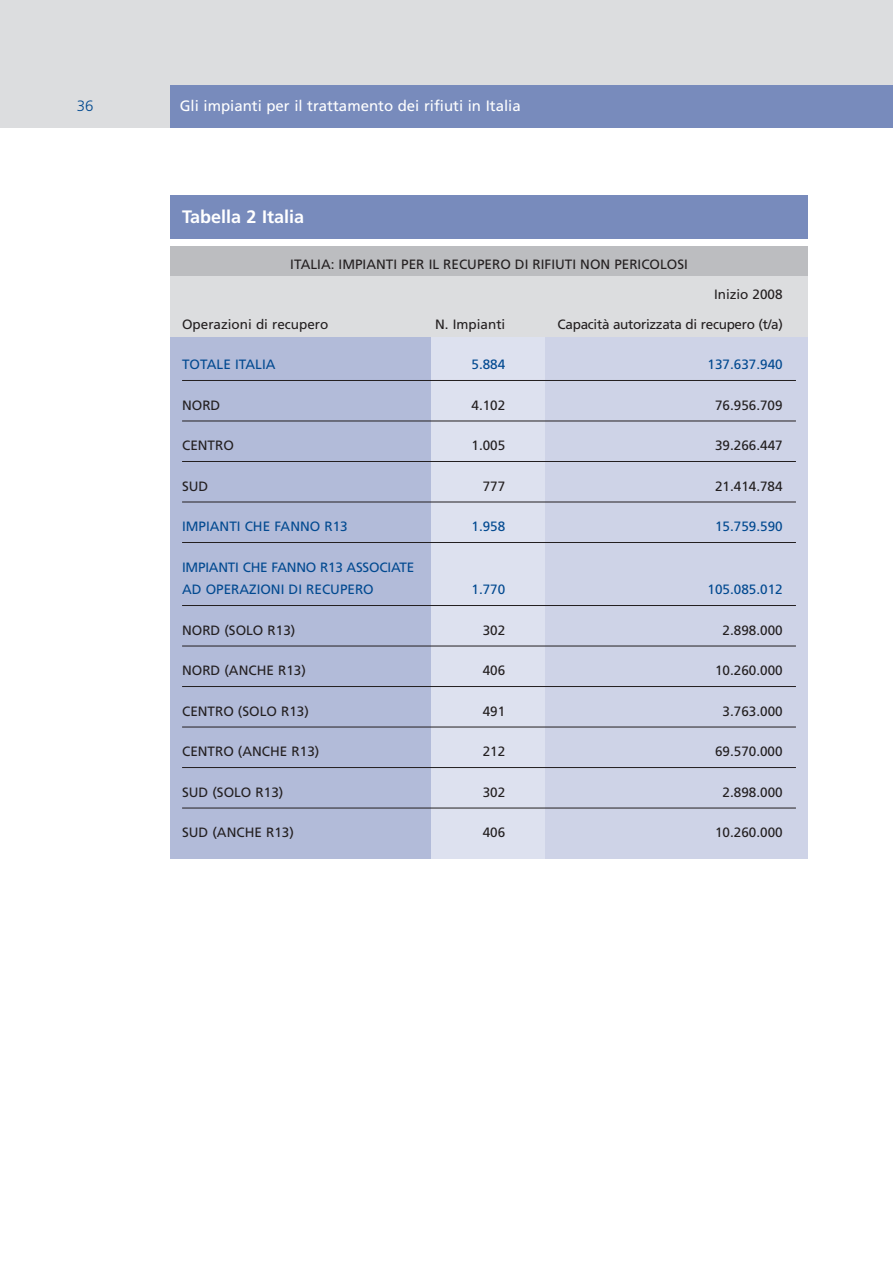
<style>
.page{position:relative;width:893px;height:1263px;background:#fff}
.page>*{position:absolute;margin:0;border:0;box-sizing:border-box;transform-origin:0 0}
.t1{font:700 18px "Frutiger";color:#fff}
.t2{font:15px "Frutiger";color:#fff}
.t3{font:300 15px "Frutiger";color:#014990}
.t4{font:13.5px "Frutiger";color:#231f20}
.t5{font:13.5px/22.5px "Frutiger";color:#014990}
.t6{font:13.5px "Frutiger";letter-spacing:-.02em;color:#231f20}
</style>
<div class="page">
<div style="left:170px;top:247px;width:638px;height:612px;background:#b2bbd9"></div>
<div style="left:438px;top:247px;width:370px;height:612px;background:#ced3e7"></div>
<div style="left:431px;top:247px;width:113px;height:612px;background:#dde1ef"></div>
<div style="left:170px;top:247px;width:638px;height:90px;background:#dcdddf"></div>
<div style="left:0;top:0;width:893px;height:128px;background:#dcdddf"></div>
<div style="left:170px;top:85px;width:723px;height:43px;background:#788bbc"></div>
<div style="left:170px;top:247px;width:638px;height:29px;background:#bcbdc0"></div>
<div style="left:170px;top:196px;width:638px;height:43px;background:#788bbc"></div>
<hr style="left:182px;top:380px;width:614px;height:1px;background:#231f20">
<hr style="left:182px;top:421px;width:614px;height:1px;background:#231f20">
<hr style="left:182px;top:461px;width:614px;height:1px;background:#231f20">
<hr style="left:182px;top:502px;width:614px;height:1px;background:#231f20">
<hr style="left:182px;top:542px;width:614px;height:1px;background:#231f20">
<hr style="left:182px;top:605px;width:614px;height:1px;background:#231f20">
<hr style="left:182px;top:646px;width:614px;height:1px;background:#231f20">
<hr style="left:182px;top:686px;width:614px;height:1px;background:#231f20">
<hr style="left:182px;top:727px;width:614px;height:1px;background:#231f20">
<hr style="left:182px;top:767px;width:614px;height:1px;background:#231f20">
<hr style="left:182px;top:808px;width:614px;height:1px;background:#231f20">
<p class="t3" style="left:77px;top:100px;width:18px">36</p>
<p class="t2" style="left:180px;top:100px;width:342px">Gli impianti per il trattamento dei rifiuti in Italia</p>
<h1 class="t1" style="left:182px;top:209px;width:124px">Tabella 2 Italia</h1>
<p class="t4" style="left:290px;top:259px;width:399px">ITALIA: IMPIANTI PER IL RECUPERO DI RIFIUTI NON PERICOLOSI</p>
<p class="t4" style="left:714px;top:289px;width:70px">Inizio 2008</p>
<p class="t4" style="left:182px;top:319px;width:148px">Operazioni di recupero</p>
<p class="t4" style="left:435px;top:319px;width:72px">N. Impianti</p>
<p class="t6" style="left:558px;top:319px;width:227px">Capacità autorizzata di recupero (t/a)</p>
<p class="t5" style="left:182px;top:354px;width:95px">TOTALE ITALIA</p>
<p class="t5" style="left:471px;top:354px;width:35px">5.884</p>
<p class="t5" style="left:708px;top:354px;width:77px">137.637.940</p>
<p class="t4" style="left:182px;top:400px;width:40px">NORD</p>
<p class="t4" style="left:471px;top:400px;width:35px">4.102</p>
<p class="t4" style="left:715px;top:400px;width:69px">76.956.709</p>
<p class="t4" style="left:182px;top:440px;width:53px">CENTRO</p>
<p class="t4" style="left:471px;top:440px;width:35px">1.005</p>
<p class="t4" style="left:715px;top:440px;width:69px">39.266.447</p>
<p class="t4" style="left:182px;top:481px;width:28px">SUD</p>
<p class="t4" style="left:483px;top:481px;width:24px">777</p>
<p class="t4" style="left:715px;top:481px;width:69px">21.414.784</p>
<p class="t5" style="left:182px;top:516px;width:167px">IMPIANTI CHE FANNO R13</p>
<p class="t5" style="left:472px;top:516px;width:35px">1.958</p>
<p class="t5" style="left:715px;top:516px;width:69px">15.759.590</p>
<p class="t5" style="left:182px;top:557px;width:234px">IMPIANTI CHE FANNO R13 ASSOCIATE<br>AD OPERAZIONI DI RECUPERO</p>
<p class="t5" style="left:471px;top:579px;width:35px">1.770</p>
<p class="t5" style="left:708px;top:579px;width:77px">105.085.012</p>
<p class="t4" style="left:182px;top:625px;width:115px">NORD (SOLO R13)</p>
<p class="t4" style="left:483px;top:625px;width:24px">302</p>
<p class="t4" style="left:723px;top:625px;width:62px">2.898.000</p>
<p class="t4" style="left:182px;top:665px;width:125px">NORD (ANCHE R13)</p>
<p class="t4" style="left:483px;top:665px;width:24px">406</p>
<p class="t4" style="left:715px;top:665px;width:69px">10.260.000</p>
<p class="t4" style="left:182px;top:706px;width:128px">CENTRO (SOLO R13)</p>
<p class="t4" style="left:483px;top:706px;width:24px">491</p>
<p class="t4" style="left:723px;top:706px;width:62px">3.763.000</p>
<p class="t4" style="left:182px;top:746px;width:139px">CENTRO (ANCHE R13)</p>
<p class="t4" style="left:483px;top:746px;width:24px">212</p>
<p class="t4" style="left:715px;top:746px;width:69px">69.570.000</p>
<p class="t4" style="left:182px;top:787px;width:103px">SUD (SOLO R13)</p>
<p class="t4" style="left:483px;top:787px;width:24px">302</p>
<p class="t4" style="left:723px;top:787px;width:62px">2.898.000</p>
<p class="t4" style="left:182px;top:827px;width:113px">SUD (ANCHE R13)</p>
<p class="t4" style="left:483px;top:827px;width:24px">406</p>
<p class="t4" style="left:715px;top:827px;width:69px">10.260.000</p>
</div>
